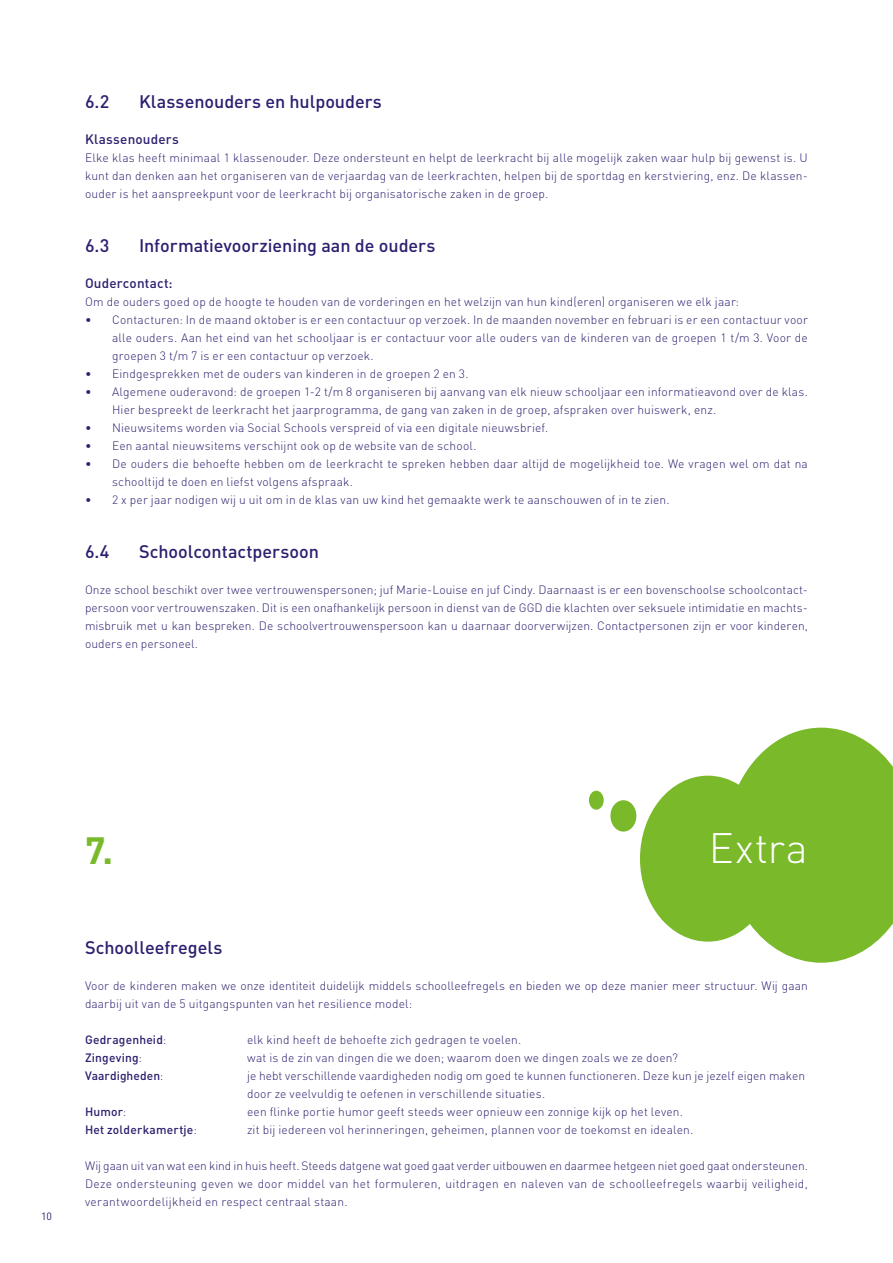
<style>
.page{position:relative;width:893px;height:1263px;background:#fff}
.page>*{position:absolute;margin:0;border:0;box-sizing:border-box;transform-origin:0 0}
.t1{font:300 42px "DIN Pro";letter-spacing:.02em;color:#fff}
.t2{font:700 37.5px "DIN";color:#7ab929}
.t3{font:500 18px "DIN Pro";letter-spacing:-.005em;color:#2a206f}
.t4{font:500 13.5px "DIN Pro";letter-spacing:.01em;color:#2a206f}
.t5{font:300 12px/18px "DIN Pro";letter-spacing:.015em;color:#2a206f;text-align:justify}
.t6{font:500 12px "DIN Pro";letter-spacing:.015em;color:#2a206f}
.t7{font:10.5px "DIN";color:#2a206f}
.s1{font-weight:300}
</style>
<div class="page">
<svg style="left:640px;top:728px;width:253px;height:235px;fill:#7ab929"></svg>
<div style="left:706px;top:798px;width:26px;height:31px;background:#7ab929;border-radius:50%"></div>
<div style="left:685px;top:788px;width:15px;height:19px;background:#7ab929;border-radius:50%"></div>
<div style="left:610px;top:800px;width:26px;height:31px;background:#7ab929;border-radius:50%"></div>
<div style="left:589px;top:791px;width:15px;height:19px;background:#7ab929;border-radius:50%"></div>
<h3 class="t3" style="left:85px;top:89px;width:26px">6.2</h3>
<h3 class="t3" style="left:139px;top:89px;width:244px">Klassenouders en hulpouders</h3>
<p class="t4" style="left:85px;top:130px;width:95px">Klassenouders</p>
<p class="t5" style="left:85px;top:148px;width:724px">Elke klas heeft minimaal 1 klassenouder. Deze ondersteunt en helpt de leerkracht bij alle mogelijk zaken waar hulp bij gewenst is. U kunt dan denken aan het organiseren van de verjaardag van de leerkrachten, helpen bij de sportdag en kerstviering, enz. De klassen&shy;ouder is het aanspreekpunt voor de leerkracht bij organisatorische zaken in de groep.</p>
<h3 class="t3" style="left:85px;top:233px;width:26px">6.3</h3>
<h3 class="t3" style="left:139px;top:233px;width:298px">Informatievoorziening aan de ouders</h3>
<p class="t4" style="left:85px;top:274px;width:89px">Oudercontact:</p>
<p class="t5" style="left:85px;top:292px;width:655px">Om de ouders goed op de hoogte te houden van de vorderingen en het welzijn van hun kind(eren) organiseren we elk jaar:</p>
<p class="t5" style="left:112px;top:310px;width:697px;text-indent:-27px">• Contacturen: In de maand oktober is er een contactuur op verzoek. In de maanden november en februari is er een contactuur voor alle ouders. Aan het eind van het schooljaar is er contactuur voor alle ouders van de kinderen van de groepen 1 t/m 3. Voor de groepen 3 t/m 7 is er een contactuur op verzoek.</p>
<p class="t5" style="left:85px;top:364px;width:385px">• Eindgesprekken met de ouders van kinderen in de groepen 2 en 3.</p>
<p class="t5" style="left:112px;top:382px;width:697px;text-indent:-27px">• Algemene ouderavond: de groepen 1-2 t/m 8 organiseren bij aanvang van elk nieuw schooljaar een informatieavond over de klas.<br>Hier bespreekt de leerkracht het jaarprogramma, de gang van zaken in de groep, afspraken over huiswerk, enz.</p>
<p class="t5" style="left:85px;top:418px;width:465px">• Nieuwsitems worden via Social Schools verspreid of via een digitale nieuwsbrief.</p>
<p class="t5" style="left:85px;top:436px;width:393px">• Een aantal nieuwsitems verschijnt ook op de website van de school.</p>
<p class="t5" style="left:112px;top:454px;width:697px;text-indent:-27px">• De ouders die behoefte hebben om de leerkracht te spreken hebben daar altijd de mogelijkheid toe. We vragen wel om dat na schooltijd te doen en liefst volgens afspraak.</p>
<p class="t5" style="left:85px;top:490px;width:586px">• 2 x per jaar nodigen wij u uit om in de klas van uw kind het gemaakte werk te aanschouwen of in te zien.</p>
<h3 class="t3" style="left:85px;top:539px;width:26px">6.4</h3>
<h3 class="t3" style="left:139px;top:539px;width:181px">Schoolcontactpersoon</h3>
<p class="t5" style="left:85px;top:580px;width:724px">Onze school beschikt over twee vertrouwenspersonen; juf Marie-Louise en juf Cindy. Daarnaast is er een bovenschoolse schoolcontact&shy;persoon voor vertrouwenszaken. Dit is een onafhankelijk persoon in dienst van de GGD die klachten over seksuele intimidatie en machts&shy;misbruik met u kan bespreken. De schoolvertrouwenspersoon kan u daarnaar doorverwijzen. Contactpersonen zijn er voor kinderen, ouders en personeel.</p>
<p class="t7" style="left:41px;top:1210px;width:12px">10</p>
<h2 class="t2" style="left:85px;top:826px;width:30px">7.</h2>
<h1 class="t1" style="left:709px;top:820px;width:101px">Extra</h1>
<h3 class="t3" style="left:85px;top:935px;width:139px">Schoolleefregels</h3>
<p class="t5" style="left:85px;top:976px;width:724px">Voor de kinderen maken we onze identiteit duidelijk middels schoolleefregels en bieden we op deze manier meer structuur. Wij gaan daarbij uit van de 5 uitgangspunten van het resilience model:</p>
<p class="t6" style="left:85px;top:1032px;width:83px">Gedragenheid<span class="s1">:</span></p>
<p class="t5" style="left:247px;top:1030px;width:276px">elk kind heeft de behoefte zich gedragen te voelen.</p>
<p class="t6" style="left:85px;top:1050px;width:58px">Zingeving<span class="s1">:</span></p>
<p class="t5" style="left:247px;top:1048px;width:432px">wat is de zin van dingen die we doen; waarom doen we dingen zoals we ze doen?</p>
<p class="t6" style="left:85px;top:1068px;width:80px">Vaardigheden<span class="s1">:</span></p>
<p class="t5" style="left:247px;top:1066px;width:559px">je hebt verschillende vaardigheden nodig om goed te kunnen functioneren. Deze kun je jezelf eigen maken door ze veelvuldig te oefenen in verschillende situaties.</p>
<p class="t6" style="left:85px;top:1104px;width:43px">Humor<span class="s1">:</span></p>
<p class="t5" style="left:247px;top:1102px;width:437px">een flinke portie humor geeft steeds weer opnieuw een zonnige kijk op het leven.</p>
<p class="t6" style="left:85px;top:1122px;width:113px">Het zolderkamertje<span class="s1">:</span></p>
<p class="t5" style="left:247px;top:1120px;width:448px">zit bij iedereen vol herinneringen, geheimen, plannen voor de toekomst en idealen.</p>
<p class="t5" style="left:85px;top:1156px;width:724px">Wij gaan uit van wat een kind in huis heeft. Steeds datgene wat goed gaat verder uitbouwen en daarmee hetgeen niet goed gaat ondersteunen.<br>Deze ondersteuning geven we door middel van het formuleren, uitdragen en naleven van de schoolleefregels waarbij veiligheid, verantwoordelijkheid en respect centraal staan.</p>
</div>
